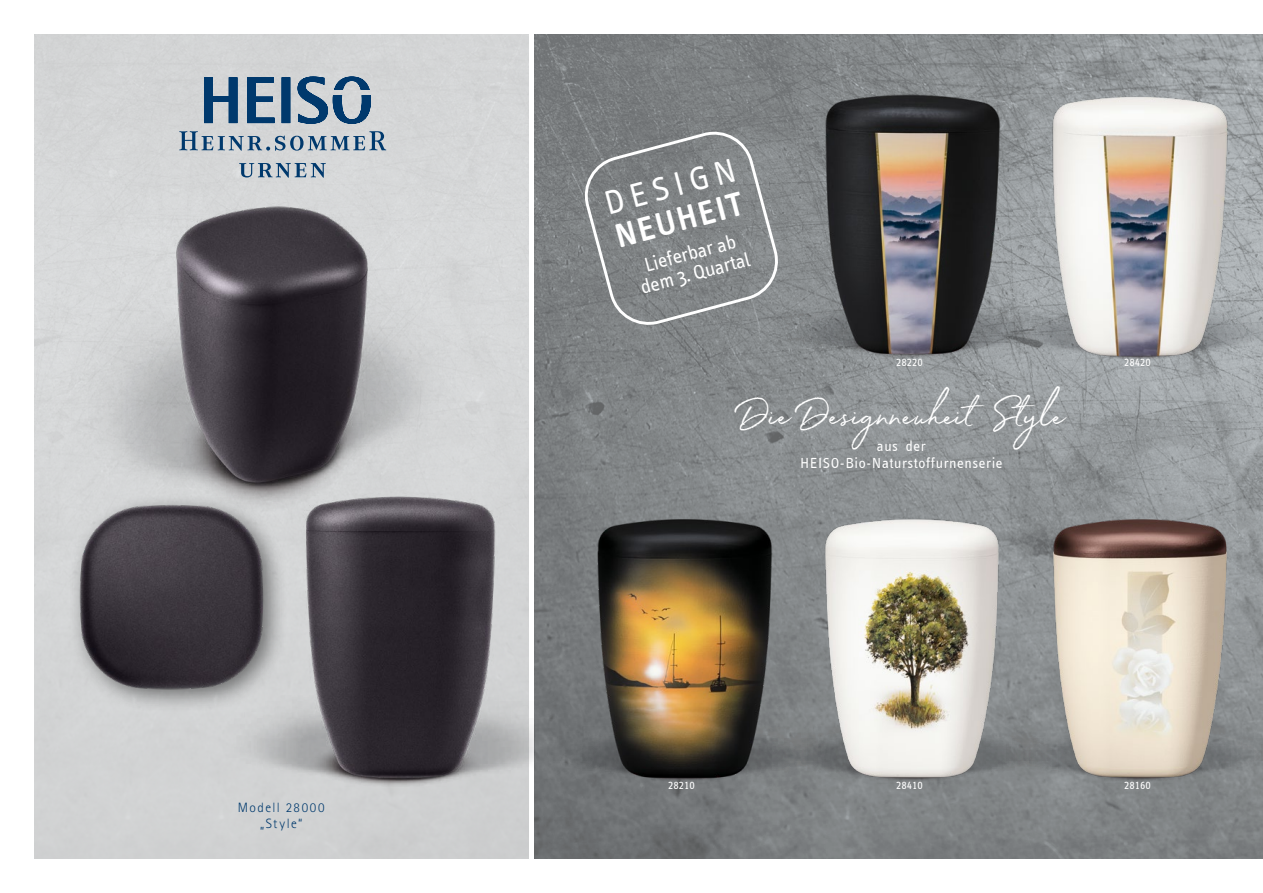
<style>
.page{position:relative;width:1263px;height:893px;background:#fff}
.page>*{position:absolute;margin:0;border:0;box-sizing:border-box;transform-origin:0 0}
.t1{font:45px "White Oleander";color:#fff}
.t2{font:600 34.5px "Info Text";color:#fff}
.t3{font:34.5px "Info Text";color:#fff}
.t4{font:20.7px/20.7px "Info Text";color:#fff;text-align:center}
.t5{font:15px/16.5px "Info Text";letter-spacing:.04em;color:#fff;text-align:center}
.t6{font:300 13.5px/16.2px "Rotis Sans Serif Std";letter-spacing:.105em;color:#00396d;text-align:center}
.t7{font:12px "Info Text Normal Caps";color:#fff}
</style>
<div class="page">
<div style="left:34px;top:34px;width:494px;height:825px;background:#d3d4d5"></div>
<img style="left:534px;top:34px;width:729px;height:825px">
<img style="left:534px;top:503px;width:188px;height:286px">
<img style="left:1096px;top:503px;width:108px;height:286px">
<img style="left:722px;top:503px;width:374px;height:286px">
<img style="left:1204px;top:503px;width:59px;height:286px">
<img style="left:720px;top:78px;width:378px;height:289px">
<img style="left:950px;top:81px;width:313px;height:286px">
<img style="left:205px;top:489px;width:329px;height:307px">
<img style="left:50px;top:475px;width:252px;height:251px">
<img style="left:59px;top:192px;width:417px;height:336px">
<svg style="left:582px;top:129px;width:199px;height:199px;background:#86898b"></svg>
<svg style="left:204px;top:77px;width:167px;height:47px;background:#718ca4"></svg>
<svg style="left:179px;top:131px;width:207px;height:47px;background:#b4bec6"></svg>
<p class="t6" style="left:238px;top:799px;width:88px">Modell 28000 „Style“</p>
<h2 class="t3" style="left:600px;top:185px;width:137px;rotate:-15deg">DESIGN</h2>
<h2 class="t2" style="left:611px;top:218px;width:132px;rotate:-15deg">NEUHEIT</h2>
<h3 class="t4" style="left:633px;top:258px;width:114px;rotate:-15deg">Lieferbar ab dem 3. Quartal</h3>
<p class="t7" style="left:896px;top:356px;width:28px">28220</p>
<p class="t7" style="left:1124px;top:356px;width:28px">28420</p>
<h1 class="t1" style="left:739px;top:382px;width:326px">Die Designneuheit Style</h1>
<p class="t5" style="left:800px;top:438px;width:204px">aus der<br>HEISO-Bio-Naturstoffurnenserie</p>
<p class="t7" style="left:668px;top:778px;width:28px">28210</p>
<p class="t7" style="left:896px;top:778px;width:28px">28410</p>
<p class="t7" style="left:1124px;top:778px;width:28px">28160</p>
</div>
